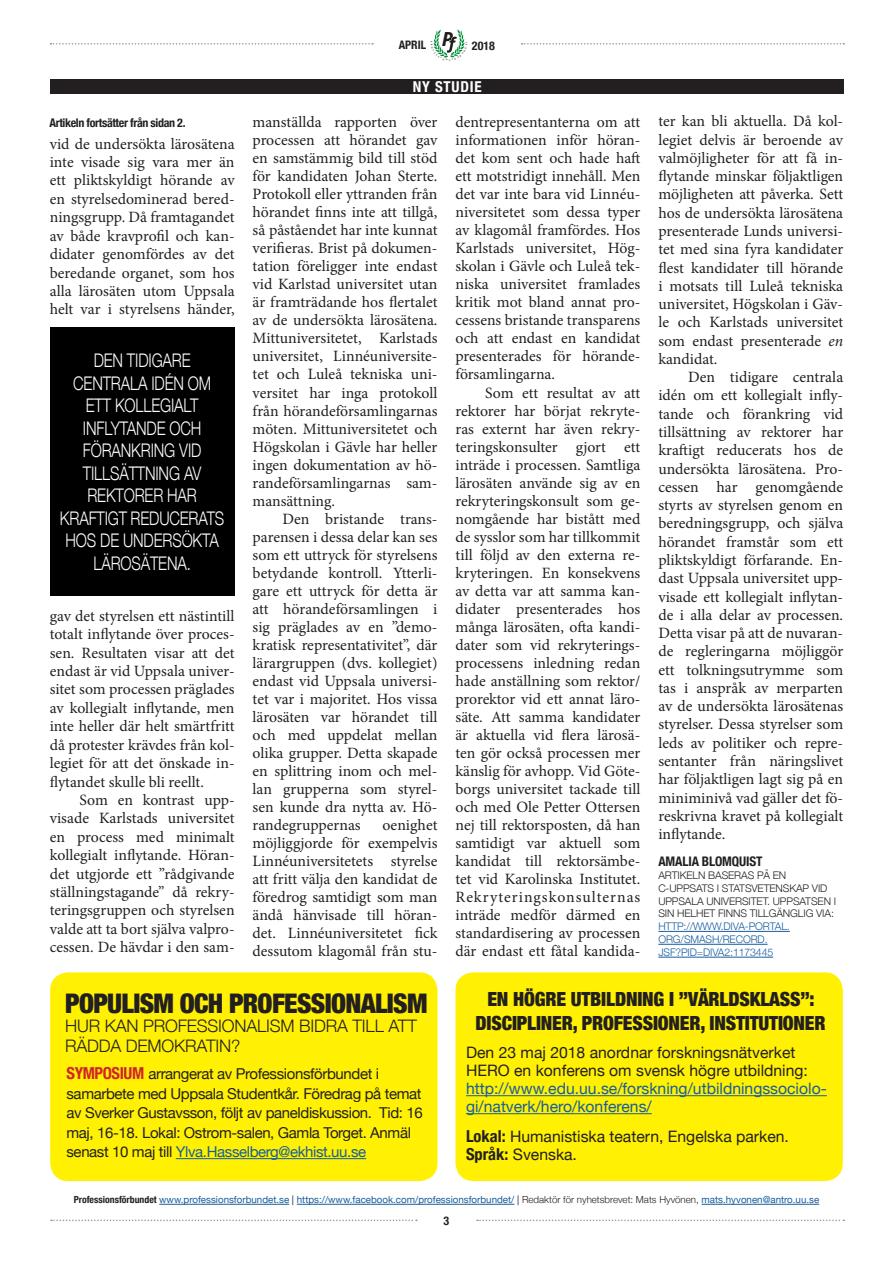
<style>
.page{position:relative;width:893px;height:1263px;background:#fff}
.page>*{position:absolute;margin:0;border:0;box-sizing:border-box;transform-origin:0 0}
.t1{font:900 condensed 27px "Helvetica Neue";letter-spacing:-.025em;color:#231f20}
.Brödtext{font:900 condensed 19.5px/23.4px "Helvetica Neue";letter-spacing:-.01em;color:#231f20;text-align:center}
.t2{font:italic 700 19.5px "Open Sans";color:#1d1d1b}
.Citat{font:300 18.75px/22.5px "Helvetica Neue";letter-spacing:-.01em;color:#fff;text-align:center;scale:.8 1}
.t3{font:300 17.25px "Helvetica Neue";letter-spacing:-.01em;color:#231f20}
.Brödtext-2{font:15.75px/18px "Minion Pro";color:#231f20;text-align:justify}
.Brödtext-3{font:15.75px/18px "Helvetica Neue";color:#231f20}
.Brödtext-4{font:15.75px/18px "Helvetica Neue";color:#175d9e}
.Brödtext-5{font:15px/19.5px "Helvetica Neue";letter-spacing:-.025em;color:#231f20}
.Kategori{font:700 condensed 15px "Helvetica Neue";letter-spacing:.05em;color:#fff}
.Signatur{font:700 condensed 13.2px "Helvetica Neue";letter-spacing:-.01em;color:#231f20}
.Fortsätter{font:700 condensed 12px "Helvetica Neue";letter-spacing:-.03em;color:#231f20}
.t4{font:700 condensed 11.7px "Helvetica Neue";color:#231f20}
.Författar_titel{font:300 10.5px/12.9px "Helvetica Neue";letter-spacing:-.01em;color:#231f20}
.Författar_titel-2{font:300 10.5px/12.9px "Helvetica Neue";letter-spacing:-.01em;color:#175d9e}
.Brödtext-6{font:9.75px "Helvetica Neue";color:#175d9e}
.s1{font-style:italic}
.s2{font-weight:700;font-stretch:condensed;font-size:16.5px}
.s3{font-weight:700;font-stretch:condensed;font-size:16.5px;color:#d1232a}
.s4{color:#175d9e}
.s5{font-weight:700;font-stretch:condensed;color:#231f20}
.s6{color:#231f20}
.s7{font-weight:300;color:#231f20}
</style>
<div class="page">
<svg style="left:477px;top:1219px;width:367px;height:2px"></svg>
<svg style="left:51px;top:1219px;width:366px;height:2px"></svg>
<div style="left:50px;top:972px;width:387px;height:209px;background:#fff101;border-radius:18px"></div>
<div style="left:455px;top:972px;width:388px;height:209px;background:#fff101;border-radius:18px"></div>
<div style="left:50px;top:79px;width:794px;height:15px;background:#231f20"></div>
<hr style="left:658px;top:931px;width:132px;height:1px;background:#175d9e">
<hr style="left:658px;top:944px;width:110px;height:1px;background:#175d9e">
<hr style="left:658px;top:957px;width:115px;height:1px;background:#175d9e">
<hr style="left:466px;top:1095px;width:361px;height:1px;background:#175d9e">
<hr style="left:466px;top:1113px;width:186px;height:1px;background:#175d9e">
<hr style="left:176px;top:1158px;width:190px;height:1px;background:#175d9e">
<hr style="left:159px;top:1204px;width:130px;height:1px;background:#175d9e">
<hr style="left:297px;top:1204px;width:217px;height:1px;background:#175d9e">
<hr style="left:702px;top:1204px;width:117px;height:1px;background:#175d9e">
<svg style="left:522px;top:43px;width:322px;height:2px"></svg>
<svg style="left:50px;top:43px;width:323px;height:2px"></svg>
<div style="left:50px;top:327px;width:185px;height:268px;background:#000"></div>
<svg style="left:433px;top:30px;width:32px;height:28px"></svg>
<p class="t2" style="left:442px;top:25px;width:13px">P</p>
<p class="t4" style="left:399px;top:35px;width:29px">APRIL</p>
<p class="Fortsätter" style="left:472px;top:35px;width:25px">2018</p>
<p class="Fortsätter" style="left:49px;top:113px;width:138px">Artikeln fortsätter från sidan 2.</p>
<p class="Brödtext-2" style="left:50px;top:134px;width:186px;line-height:18.5px">vid de undersökta lärosätena inte visade sig vara mer än ett pliktskyldigt hörande av en styrelsedominerad bered&shy;ningsgrupp. Då framtagandet av både kravprofil och kan&shy;didater genomfördes av det beredande organet, som hos alla lärosäten utom Uppsala helt var i styrelsens händer,</p>
<p class="Citat" style="left:60px;top:348px;width:207px">DEN TIDIGARE<br>CENTRALA IDÉN OM<br>ETT KOLLEGIALT<br>INFLYTANDE OCH<br>FÖRANKRING VID<br>TILLSÄTTNING AV<br>REKTORER HAR<br>KRAFTIGT REDUCERATS<br>HOS DE UNDERSÖKTA<br>LÄROSÄTENA.</p>
<p class="Brödtext-2" style="left:50px;top:607px;width:186px;line-height:18.5px">gav det styrelsen ett nästintill totalt inflytande över proces&shy;sen. Resultaten visar att det endast är vid Uppsala univer&shy;sitet som processen präglades av kollegialt inflytande, men inte heller där helt smärtfritt då protester krävdes från kol&shy;legiet för att det önskade in&shy;flytandet skulle bli reellt.</p>
<p class="Brödtext-2" style="left:50px;top:791px;width:186px;line-height:18.5px;text-indent:30px">Som en kontrast upp&shy;visade Karlstads universitet en process med minimalt kollegialt inflytande. Höran&shy;det utgjorde ett ”rådgivande ställningstagande” då rekry&shy;teringsgruppen och styrelsen valde att ta bort själva valpro&shy;cessen. De hävdar i den sam-</p>
<p class="Kategori" style="left:413px;top:74px;width:70px">NY STUDIE</p>
<p class="Brödtext-2" style="left:253px;top:113px;width:186px">manställda rapporten över processen att hörandet gav en samstämmig bild till stöd för kandidaten Johan Sterte.<br>Protokoll eller yttranden från hörandet finns inte att tillgå, så påståendet har inte kunnat verifieras. Brist på dokumen&shy;tation föreligger inte endast vid Karlstad universitet utan är framträdande hos flertalet av de undersökta lärosätena.<br>Mittuniversitetet, Karlstads universitet, Linnéuniversite&shy;tet och Luleå tekniska uni&shy;versitet har inga protokoll från hörandeförsamlingarnas möten. Mittuniversitetet och Högskolan i Gävle har heller ingen dokumentation av hö&shy;randeförsamlingarnas sam&shy;mansättning.</p>
<p class="Brödtext-2" style="left:253px;top:510px;width:186px;text-indent:30px">Den bristande trans&shy;parensen i dessa delar kan ses som ett uttryck för styrelsens betydande kontroll. Ytterli&shy;gare ett uttryck för detta är att hörandeförsamlingen i sig präglades av en ”demo&shy;kratisk representativitet”, där lärargruppen (dvs. kollegiet) endast vid Uppsala universi&shy;tet var i majoritet. Hos vissa lärosäten var hörandet till och med uppdelat mellan olika grupper. Detta skapade en splittring inom och mel&shy;lan grupperna som styrel&shy;sen kunde dra nytta av. Hö&shy;randegruppernas</p>
<p class="Brödtext-2" style="left:253px;top:816px;width:186px;text-indent:130px">oenighet möjliggjorde för exempelvis Linnéuniversitetets styrelse att fritt välja den kandidat de föredrog samtidigt som man ändå hänvisade till höran&shy;det. Linnéuniversitetet fick dessutom klagomål från stu-</p>
<p class="Brödtext-2" style="left:455px;top:113px;width:186px">dentrepresentanterna om att informationen inför höran&shy;det kom sent och hade haft ett motstridigt innehåll. Men det var inte bara vid Linnéu&shy;niversitetet som dessa typer av klagomål framfördes. Hos Karlstads universitet, Hög&shy;skolan i Gävle och Luleå tek&shy;niska universitet framlades kritik mot bland annat pro&shy;cessens bristande transparens och att endast en kandidat presenterades för hörande&shy;församlingarna.</p>
<p class="Brödtext-2" style="left:455px;top:384px;width:186px;text-indent:30px">Som ett resultat av att rektorer har börjat rekryte&shy;ras externt har även rekry&shy;teringskonsulter gjort ett inträde i processen. Samtliga lärosäten använde sig av en rekryteringskonsult som ge&shy;nomgående har bistått med de sysslor som har tillkommit till följd av den externa re&shy;kryteringen. En konsekvens av detta var att samma kan&shy;didater presenterades hos många lärosäten, ofta kandi&shy;dater som vid rekryterings&shy;processens inledning redan hade anställning som rektor/ prorektor vid ett annat läro&shy;säte. Att samma kandidater är aktuella vid flera lärosä&shy;ten gör också processen mer känslig för avhopp. Vid Göte&shy;borgs universitet tackade till och med Ole Petter Ottersen nej till rektorsposten, då han samtidigt var aktuell som kandidat till rektorsämbe&shy;tet vid Karolinska Institutet.<br>Rekryteringskonsulternas inträde medför därmed en standardisering av processen där endast ett fåtal kandida-</p>
<p class="Brödtext-2" style="left:658px;top:112px;width:186px">ter kan bli aktuella. Då kol&shy;legiet delvis är beroende av valmöjligheter för att få in&shy;flytande minskar följaktligen möjligheten att påverka. Sett hos de undersökta lärosätena presenterade Lunds universi&shy;tet med sina fyra kandidater flest kandidater till hörande i motsats till Luleå tekniska universitet, Högskolan i Gäv&shy;le och Karlstads universitet som endast presenterade <span class="s1">en </span>kandidat.</p>
<p class="Brödtext-2" style="left:658px;top:368px;width:186px;text-indent:30px">Den tidigare centrala idén om ett kollegialt infly&shy;tande och förankring vid tillsättning av rektorer har kraftigt reducerats hos de undersökta lärosätena. Pro&shy;cessen har genomgående styrts av styrelsen genom en beredningsgrupp, och själva hörandet framstår som ett pliktskyldigt förfarande. En&shy;dast Uppsala universitet upp&shy;visade ett kollegialt inflytan&shy;de i alla delar av processen.<br>Detta visar på att de nuvaran&shy;de regleringarna möjliggör ett tolkningsutrymme som tas i anspråk av merparten av de undersökta lärosätenas styrelser. Dessa styrelser som leds av politiker och repre&shy;sentanter från näringslivet har följaktligen lagt sig på en miniminivå vad gäller det fö&shy;reskrivna kravet på kollegialt inflytande.</p>
<p class="Signatur" style="left:658px;top:850px;width:106px">AMALIA BLOMQUIST</p>
<p class="Författar_titel" style="left:658px;top:868px;width:179px">ARTIKELN BASERAS PÅ EN<br>C-UPPSATS I STATSVETENSKAP VID<br>UPPSALA UNIVERSITET. UPPSATSEN I<br>SIN HELHET FINNS TILLGÄNGLIG VIA:</p>
<p class="Författar_titel-2" style="left:658px;top:919px;width:133px">HTTP://WWW.DIVA-PORTAL.<br>ORG/SMASH/RECORD.<br>JSF?PID=DIVA2:1173445</p>
<p class="Brödtext" style="left:476px;top:986px;width:351px">EN HÖGRE UTBILDNING I ”VÄRLDSKLASS”:<br>DISCIPLINER, PROFESSIONER, INSTITUTIONER</p>
<p class="Brödtext-3" style="left:466px;top:1044px;width:343px">Den 23 maj 2018 anordnar forskningsnätverket<br>HERO en konferens om svensk högre utbildning:</p>
<p class="Brödtext-4" style="left:466px;top:1080px;width:362px">http://www.edu.uu.se/forskning/utbildningssociolo&shy;gi/natverk/hero/konferens/</p>
<p class="Brödtext-3" style="left:466px;top:1128px;width:324px"><span class="s2">Lokal:</span> Humanistiska teatern, Engelska parken.</p>
<p class="Brödtext-3" style="left:466px;top:1146px;width:113px"><span class="s2">Språk:</span> Svenska.</p>
<h1 class="t1" style="left:65px;top:981px;width:364px">POPULISM OCH PROFESSIONALISM</h1>
<h1 class="t3" style="left:65px;top:1012px;width:353px">HUR KAN PROFESSIONALISM BIDRA TILL ATT</h1>
<h1 class="t3" style="left:65px;top:1032px;width:177px">RÄDDA DEMOKRATIN?</h1>
<p class="Brödtext-5" style="left:67px;top:1065px;width:358px"><span class="s3">SYMPOSIUM</span> arrangerat av Professionsförbundet i samarbete med Uppsala Studentkår. Föredrag på temat av Sverker Gustavsson, följt av paneldiskussion. Tid: 16 maj, 16-18. Lokal: Ostrom-salen, Gamla Torget. Anmäl senast 10 maj till <span class="s4">Ylva.Hasselberg@ekhist.uu.se</span></p>
<p class="Brödtext-6" style="left:74px;top:1193px;width:747px"><span class="s5">Professionsförbundet</span> www.professionsforbundet.se <span class="s6">|</span> https://www.facebook.com/professionsforbundet/ <span class="s6">|</span> <span class="s7">Redaktör för nyhetsbrevet: Mats Hyvönen,</span> mats.hyvonen@antro.uu.se</p>
<p class="Fortsätter" style="left:444px;top:1210px;width:7px">3</p>
</div>
